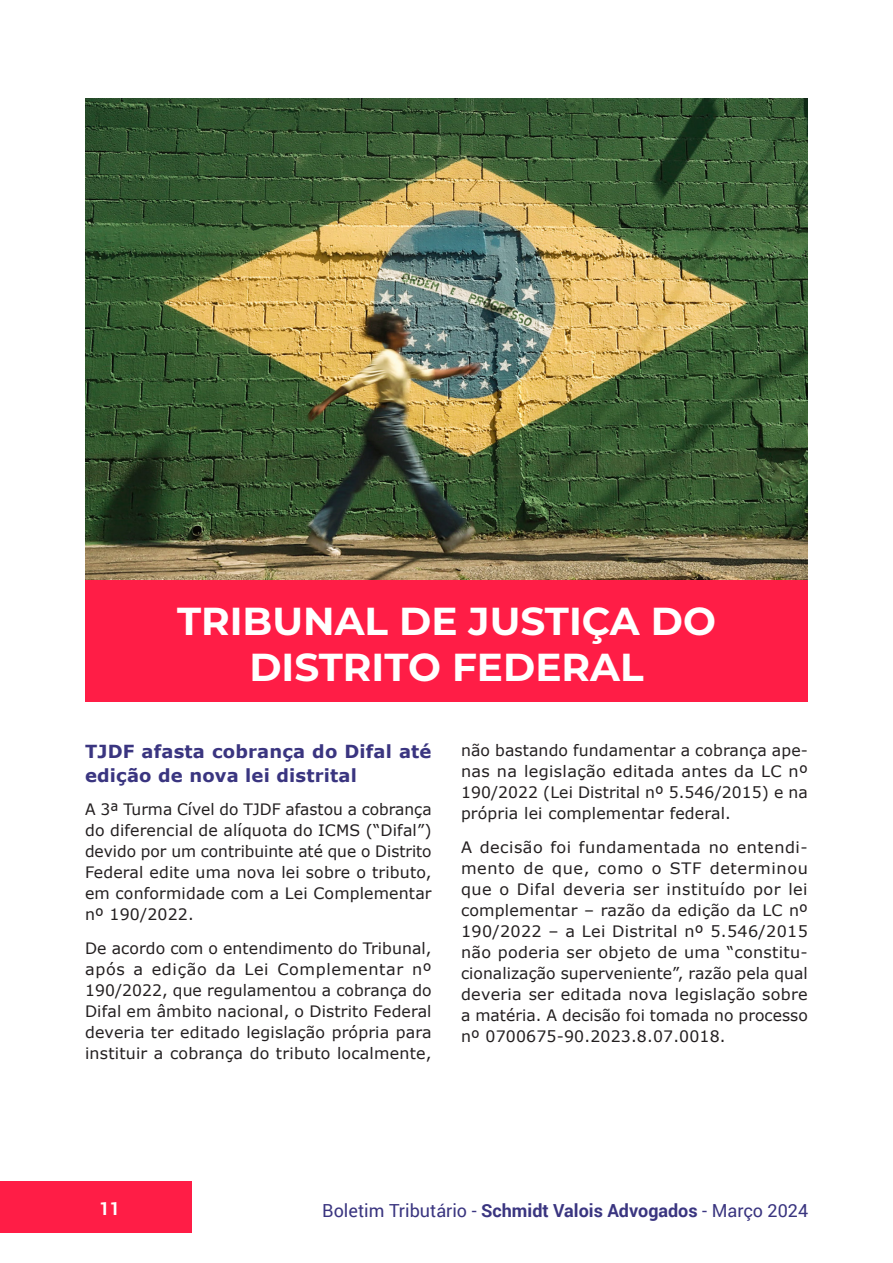
<style>
.page{position:relative;width:893px;height:1263px;background:#fff}
.page>*{position:absolute;margin:0;border:0;box-sizing:border-box;transform-origin:0 0}
.titulo_branco{font:700 39px/46.8px "Montserrat";color:#fff;text-align:center}
.subtitulo_azul{font:700 18px/24px "Verdana";letter-spacing:.01em;color:#3a3580}
.t1{font:18px "Roboto";color:#3a3580}
.t2{font:700 18px "Roboto";color:#fff}
.text{font:15.75px/21px "Verdana";letter-spacing:.01em;color:#231f20;text-align:justify}
.s1{font-weight:700}
</style>
<div class="page">
<div style="left:0;top:1182px;width:191px;height:51px;background:#ff1d46"></div>
<div style="left:85px;top:579px;width:723px;height:123px;background:#ff1d46"></div>
<img style="left:85px;top:98px;width:723px;height:482px">
<p class="titulo_branco" style="left:177px;top:595px;width:540px">TRIBUNAL DE JUSTIÇA DO<br>DISTRITO FEDERAL</p>
<p class="subtitulo_azul" style="left:85px;top:739px;width:348px">TJDF afasta cobrança do Difal até edição de nova lei distrital</p>
<p class="text" style="left:85px;top:799px;width:348px">A 3ª Turma Cível do TJDF afastou a cobrança do diferencial de alíquota do ICMS (“Difal”) devido por um contribuinte até que o Distrito Federal edite uma nova lei sobre o tributo, em conformidade com a Lei Complementar nº 190/2022.</p>
<p class="text" style="left:85px;top:938px;width:348px">De acordo com o entendimento do Tribunal, após a edição da Lei Complementar nº 190/2022, que regulamentou a cobrança do Difal em âmbito nacional, o Distrito Federal deveria ter editado legislação própria para instituir a cobrança do tributo localmente,</p>
<p class="text" style="left:461px;top:740px;width:348px">não bastando fundamentar a cobrança ape&shy;nas na legislação editada antes da LC nº 190/2022 (Lei Distrital nº 5.546/2015) e na própria lei complementar federal.</p>
<p class="text" style="left:461px;top:837px;width:348px">A decisão foi fundamentada no entendi&shy;mento de que, como o STF determinou que o Difal deveria ser instituído por lei complementar – razão da edição da LC nº 190/2022 – a Lei Distrital nº 5.546/2015 não poderia ser objeto de uma “constitu&shy;cionalização superveniente”, razão pela qual deveria ser editada nova legislação sobre a matéria. A decisão foi tomada no processo nº 0700675-90.2023.8.07.0018.</p>
<p class="t2" style="left:99px;top:1195px;width:22px">11</p>
<p class="t1" style="left:322px;top:1198px;width:487px">Boletim Tributário - <span class="s1">Schmidt Valois Advogados</span> - Março 2024</p>
</div>
